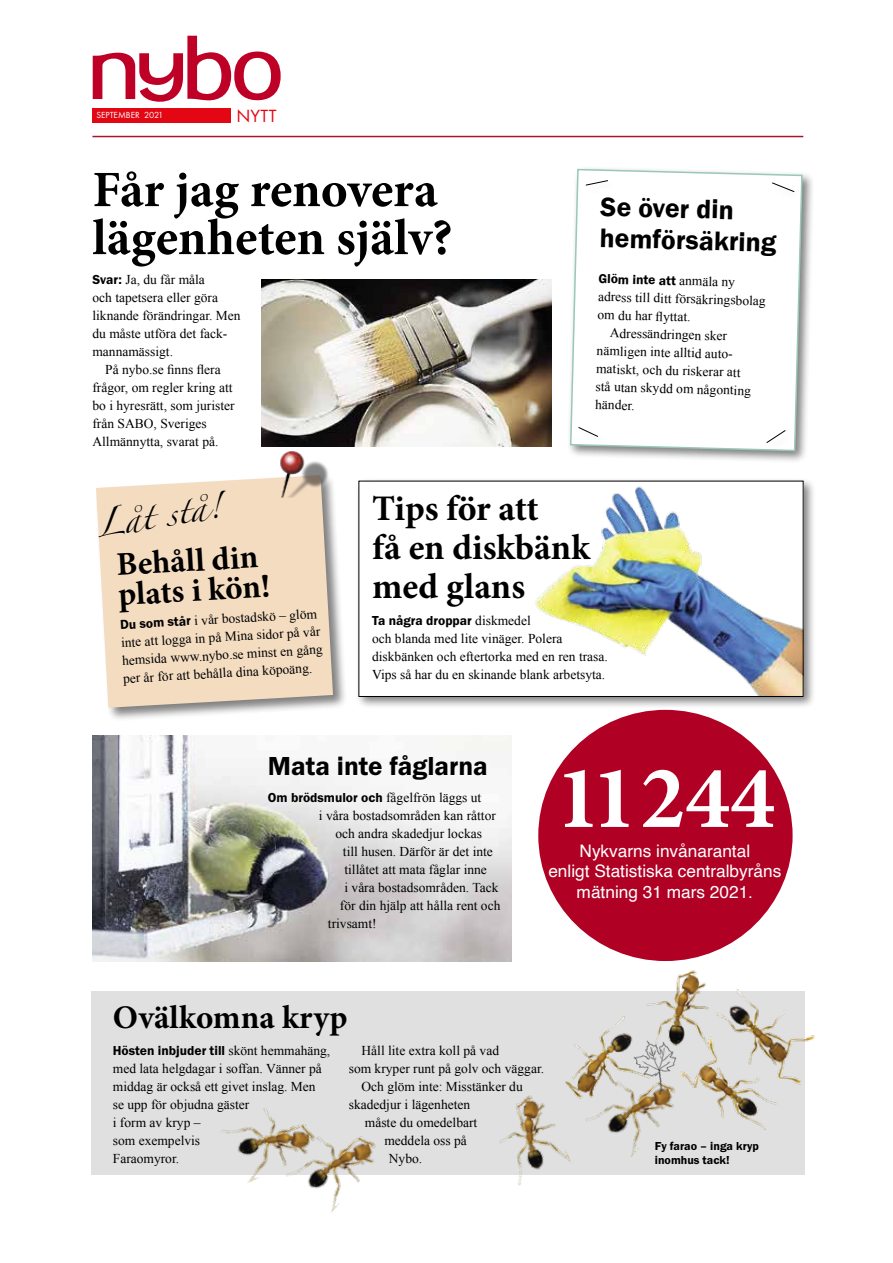
<style>
.page{position:relative;width:893px;height:1263px;background:#fff}
.page>*{position:absolute;margin:0;border:0;box-sizing:border-box;transform-origin:0 0}
.t1{font:700 90px "Minion Pro";color:#fff}
.t2{font:700 51px/48px "Minion Pro";color:#000}
.t3{font:700 36px/39px "Minion Pro";color:#000}
.t4{font:700 33px/30px "Minion Pro";letter-spacing:.005em;color:#000}
.t5{font:27.75px/31.3px "Franklin Gothic URW Dem";color:#000}
.t6{font:27px "Franklin Gothic URW Dem";color:#000}
.t7{font:25.05px "Zapfino";color:#000}
.t8{font:18.3px "Futura PT";color:#e30613}
.t9{font:17.25px/20.7px "Helvetica";color:#fff;text-align:center}
.t10{font:13.5px/18px "Times New Roman";color:#000}
.t11{font:13.5px "Franklin Gothic URW Dem";color:#000}
.t12{font:12px/13.5px "Franklin Gothic URW Dem";color:#000}
.t13{font:9.15px "Futura PT";color:#fff}
.s1{font-family:"Franklin Gothic URW Dem"}
.s2{font-family:"Times New Roman"}
</style>
<div class="page">
<div style="left:566px;top:165px;width:249px;height:298px;background:#000;opacity:.5"></div>
<svg style="left:569px;top:168px;width:234px;height:284px"></svg>
<hr style="left:92px;top:136px;width:711px;height:1px;background:#a9132a">
<svg style="left:93px;top:36px;width:188px;height:66px"></svg>
<div style="left:92px;top:108px;width:139px;height:15px;background:#e30613"></div>
<div style="left:95px;top:474px;width:252px;height:248px;background:#000;opacity:.5"></div>
<svg style="left:96px;top:475px;width:237px;height:233px;background:#f0dbc2"></svg>
<img style="left:278px;top:451px;width:52px;height:47px">
<img style="left:92px;top:735px;width:419px;height:227px">
<div style="left:355px;top:477px;width:461px;height:232px;background:#000;opacity:.5"></div>
<div style="left:359px;top:481px;width:444px;height:215px;background:#fff"></div>
<img style="left:535px;top:486px;width:266px;height:209px">
<div style="left:359px;top:481px;width:444px;height:216px;border:1px solid #000"></div>
<div style="left:770px;top:180px;width:34px;height:23px;background:#000;opacity:.5"></div>
<svg style="left:772px;top:182px;width:23px;height:10px"></svg>
<div style="left:584px;top:178px;width:34px;height:18px;background:#fff"></div>
<svg style="left:585px;top:180px;width:23px;height:5px"></svg>
<div style="left:577px;top:425px;width:31px;height:22px;background:#000;opacity:.5"></div>
<svg style="left:578px;top:427px;width:20px;height:10px"></svg>
<div style="left:765px;top:428px;width:30px;height:25px;background:#000;opacity:.5"></div>
<svg style="left:766px;top:430px;width:20px;height:13px"></svg>
<img style="left:261px;top:280px;width:291px;height:167px">
<div style="left:538px;top:710px;width:255px;height:251px;background:#b00024;border-radius:50%"></div>
<div style="left:91px;top:992px;width:713px;height:183px;background:#e0e0e0"></div>
<img style="left:552px;top:970px;width:263px;height:164px">
<img style="left:499px;top:1086px;width:74px;height:99px">
<img style="left:309px;top:1136px;width:67px;height:77px">
<img style="left:580px;top:1052px;width:110px;height:105px">
<img style="left:221px;top:1108px;width:103px;height:78px">
<img style="left:634px;top:1041px;width:42px;height:54px">
<p class="t13" style="left:96px;top:110px;width:68px">SEPTEMBER 2021</p>
<h3 class="t8" style="left:236px;top:105px;width:42px">NYTT</h3>
<h2 class="t2" style="left:92px;top:165px;width:361px">Får jag renovera lägenheten själv?</h2>
<p class="t10" style="left:92px;top:270px;width:150px"><span class="s1">Svar:</span> Ja, du får måla<br>och tapetsera eller göra liknande förändringar. Men du måste utföra det fack&shy;mannamässigt.</p>
<p class="t10" style="left:92px;top:360px;width:144px;text-indent:13px">På nybo.se finns flera frågor, om regler kring att bo i hyresrätt, som jurister från SABO, Sveriges<br>Allmännytta, svarat på.</p>
<h3 class="t5" style="left:601px;top:190px;width:179px;rotate:2deg">Se över din hemförsäkring</h3>
<p class="t11" style="left:599px;top:270px;width:138px;rotate:2deg">Glöm inte att <span class="s2">anmäla ny</span></p>
<p class="t10" style="left:598px;top:287px;width:169px;rotate:2deg">adress till ditt försäkringsbolag</p>
<p class="t10" style="left:598px;top:305px;width:94px;rotate:2deg">om du har fl yttat.</p>
<p class="t10" style="left:610px;top:323px;width:119px;rotate:2deg">Adressändringen sker</p>
<p class="t10" style="left:597px;top:341px;width:140px;rotate:2deg">nämligen inte alltid auto--</p>
<p class="t10" style="left:597px;top:359px;width:146px;rotate:2deg">matiskt, och du riskerar att</p>
<p class="t10" style="left:596px;top:377px;width:157px;rotate:2deg">stå utan skydd om någonting</p>
<p class="t10" style="left:596px;top:395px;width:41px;rotate:2deg">händer.</p>
<h3 class="t7" style="left:94px;top:514px;width:127px;rotate:-9deg">Låt stå!</h3>
<h3 class="t4" style="left:116px;top:549px;width:154px;rotate:-3deg">Behåll din plats i kön!</h3>
<p class="t10" style="left:120px;top:615px;width:203px;rotate:-3deg"><span class="s1">Du som står</span> i vår bostadskö – glöm inte att logga in på Mina sidor på vår hemsida www.nybo.se minst en gång per år för att behålla dina köpoäng.</p>
<h3 class="t3" style="left:372px;top:488px;width:219px">Tips för att<br>få en diskbänk med glans</h3>
<p class="t11" style="left:372px;top:612px;width:160px">Ta några droppar <span class="s2">diskmedel</span></p>
<p class="t10" style="left:372px;top:629px;width:237px">och blanda med lite vinäger. Polera diskbänken och eftertorka med en ren trasa.<br>Vips så har du en skinande blank arbetsyta.</p>
<h3 class="t6" style="left:268px;top:749px;width:221px">Mata inte fåglarna</h3>
<p class="t10" style="left:268px;top:788px;width:215px"><span class="s1">Om brödsmulor och</span> fågelfrön läggs ut</p>
<p class="t10" style="left:319px;top:806px;width:178px">i våra bostadsområden kan råttor</p>
<p class="t10" style="left:335px;top:824px;width:148px">och andra skadedjur lockas</p>
<p class="t10" style="left:343px;top:842px;width:151px">till husen. Därför är det inte</p>
<p class="t10" style="left:344px;top:860px;width:144px">tillåtet att mata fåglar inne</p>
<p class="t10" style="left:344px;top:878px;width:156px">i våra bostadsområden. Tack</p>
<p class="t10" style="left:340px;top:896px;width:162px">för din hjälp att hålla rent och</p>
<p class="t10" style="left:328px;top:914px;width:50px">trivsamt!</p>
<h1 class="t1" style="left:556px;top:735px;width:221px">11 244</h1>
<p class="t9" style="left:548px;top:841px;width:234px">Nykvarns invånarantal<br>enligt Statistiska centralbyråns mätning 31 mars 2021.</p>
<h3 class="t4" style="left:113px;top:1002px;width:236px">Ovälkomna kryp</h3>
<p class="t11" style="left:113px;top:1043px;width:219px">Hösten inbjuder till <span class="s2">skönt hemmahäng,</span></p>
<p class="t10" style="left:113px;top:1060px;width:211px">med lata helgdagar i soffan. Vänner på middag är också ett givet inslag. Men se upp för objudna gäster<br>i form av kryp –<br>som exempelvis<br>Faraomyror.</p>
<p class="t10" style="left:361px;top:1042px;width:139px">Håll lite extra koll på vad</p>
<p class="t10" style="left:349px;top:1060px;width:197px">som kryper runt på golv och väggar.</p>
<p class="t10" style="left:361px;top:1078px;width:163px">Och glöm inte: Misstänker du</p>
<p class="t10" style="left:349px;top:1096px;width:123px">skadedjur i lägenheten</p>
<p class="t10" style="left:365px;top:1114px;width:114px">måste du omedelbart</p>
<p class="t10" style="left:384px;top:1132px;width:84px">meddela oss på</p>
<p class="t10" style="left:389px;top:1150px;width:35px">Nybo.</p>
<p class="t12" style="left:655px;top:1139px;width:106px">Fy farao – inga kryp inomhus tack!</p>
</div>
